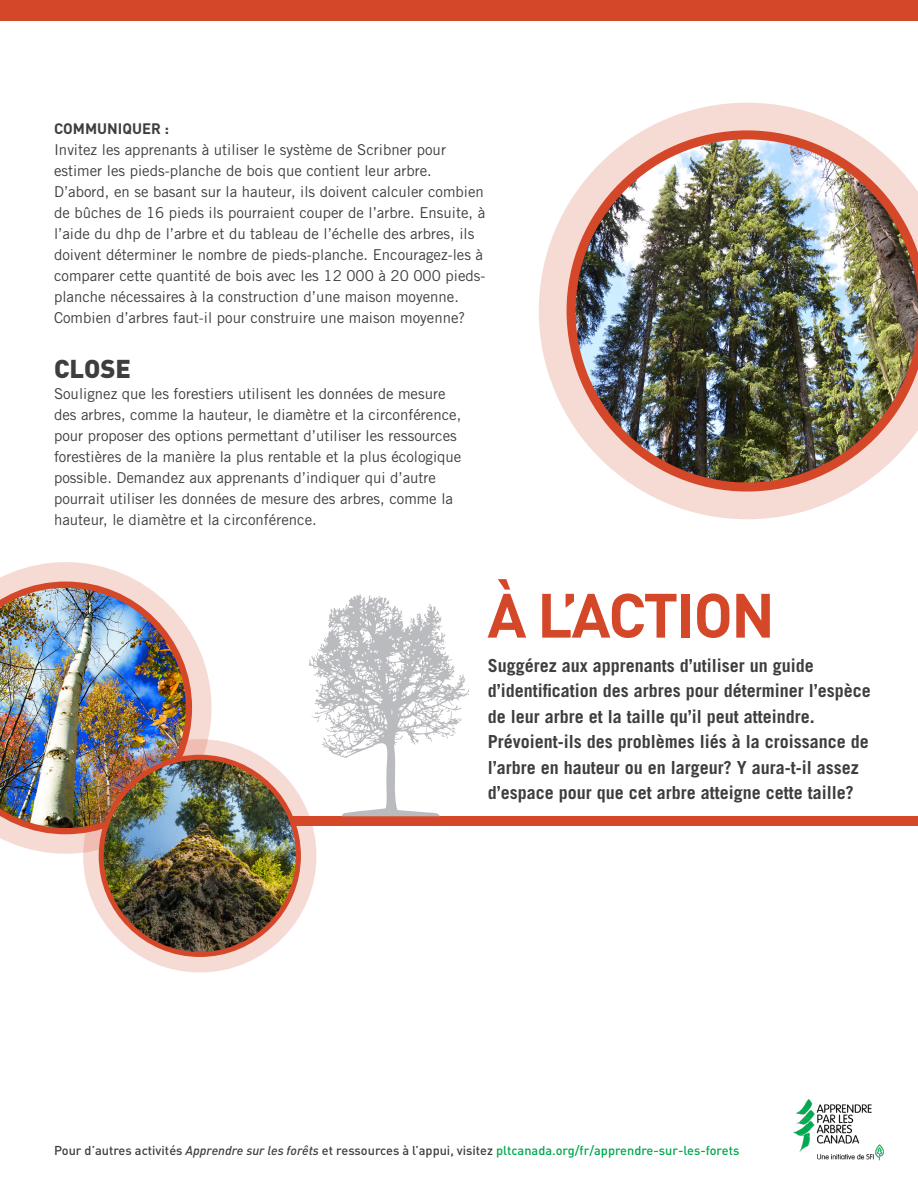
<style>
.page{position:relative;width:918px;height:1188px;background:#fff}
.page>*{position:absolute;margin:0;border:0;box-sizing:border-box;transform-origin:0 0}
.subhead{font:700 61.5px "DIN";letter-spacing:-.03em;color:#d44728}
.Body_Text{font:900 25.5px "DIN";color:#3e3e3f}
.t1{font:700 18px/25.5px "Trade Gothic";color:#3e3e3f}
.t2{font:15px/21px "Trade Gothic";color:#3e3e3f}
.t3{font:700 15px "DIN";color:#3e3e3f}
.t4{font:500 12.75px "DIN";color:#3e3e3f}
.s1{font-style:italic}
.s2{color:#00a94e}
</style>
<div class="page">
<img style="left:794px;top:1099px;width:90px;height:61px">
<div style="left:269px;top:816px;width:649px;height:10px;background:#d44728"></div>
<svg style="left:309px;top:594px;width:161px;height:222px"></svg>
<div style="left:0;top:0;width:918px;height:21px;background:#d44728"></div>
<svg style="left:539px;top:103px;width:311px;height:416px"></svg>
<img style="left:567px;top:130px;width:351px;height:362px">
<svg style="left:0;top:562px;width:212px;height:292px;fill:#f6dad4"></svg>
<img style="left:0;top:582px;width:192px;height:252px">
<img style="left:83px;top:739px;width:233px;height:234px;border-radius:50%">
<img style="left:101px;top:757px;width:197px;height:197px;border-radius:99px">
<div style="left:99px;top:755px;width:202px;height:202px;border:5px solid #d44728;border-radius:50%"></div>
<p class="t3" style="left:54px;top:119px;width:117px">COMMUNIQUER :</p>
<p class="t2" style="left:54px;top:139px;width:433px">Invitez les apprenants à utiliser le système de Scribner pour estimer les pieds-planche de bois que contient leur arbre.<br>D’abord, en se basant sur la hauteur, ils doivent calculer combien de bûches de 16 pieds ils pourraient couper de l’arbre. Ensuite, à l’aide du dhp de l’arbre et du tableau de l’échelle des arbres, ils doivent déterminer le nombre de pieds-planche. Encouragez-les à comparer cette quantité de bois avec les 12 000 à 20 000 pieds&shy;planche nécessaires à la construction d’une maison moyenne.<br>Combien d’arbres faut-il pour construire une maison moyenne?</p>
<p class="Body_Text" style="left:54px;top:352px;width:78px">CLOSE</p>
<p class="t2" style="left:54px;top:383px;width:409px">Soulignez que les forestiers utilisent les données de mesure des arbres, comme la hauteur, le diamètre et la circonférence, pour proposer des options permettant d’utiliser les ressources forestières de la manière la plus rentable et la plus écologique possible. Demandez aux apprenants d’indiquer qui d’autre pourrait utiliser les données de mesure des arbres, comme la hauteur, le diamètre et la circonférence.</p>
<p class="subhead" style="left:487px;top:575px;width:289px">À L’ACTION</p>
<p class="t1" style="left:488px;top:652px;width:384px">Suggérez aux apprenants d’utiliser un guide d’identification des arbres pour déterminer l’espèce de leur arbre et la taille qu’il peut atteindre.<br>Prévoient-ils des problèmes liés à la croissance de l’arbre en hauteur ou en largeur? Y aura-t-il assez d’espace pour que cet arbre atteigne cette taille?</p>
<p class="t4" style="left:54px;top:1142px;width:687px">Pour d’autres activités <span class="s1">Apprendre sur les forêts</span> et ressources à l’appui, visitez <span class="s2">pltcanada.org/fr/apprendre-sur-les-forets</span></p>
</div>
